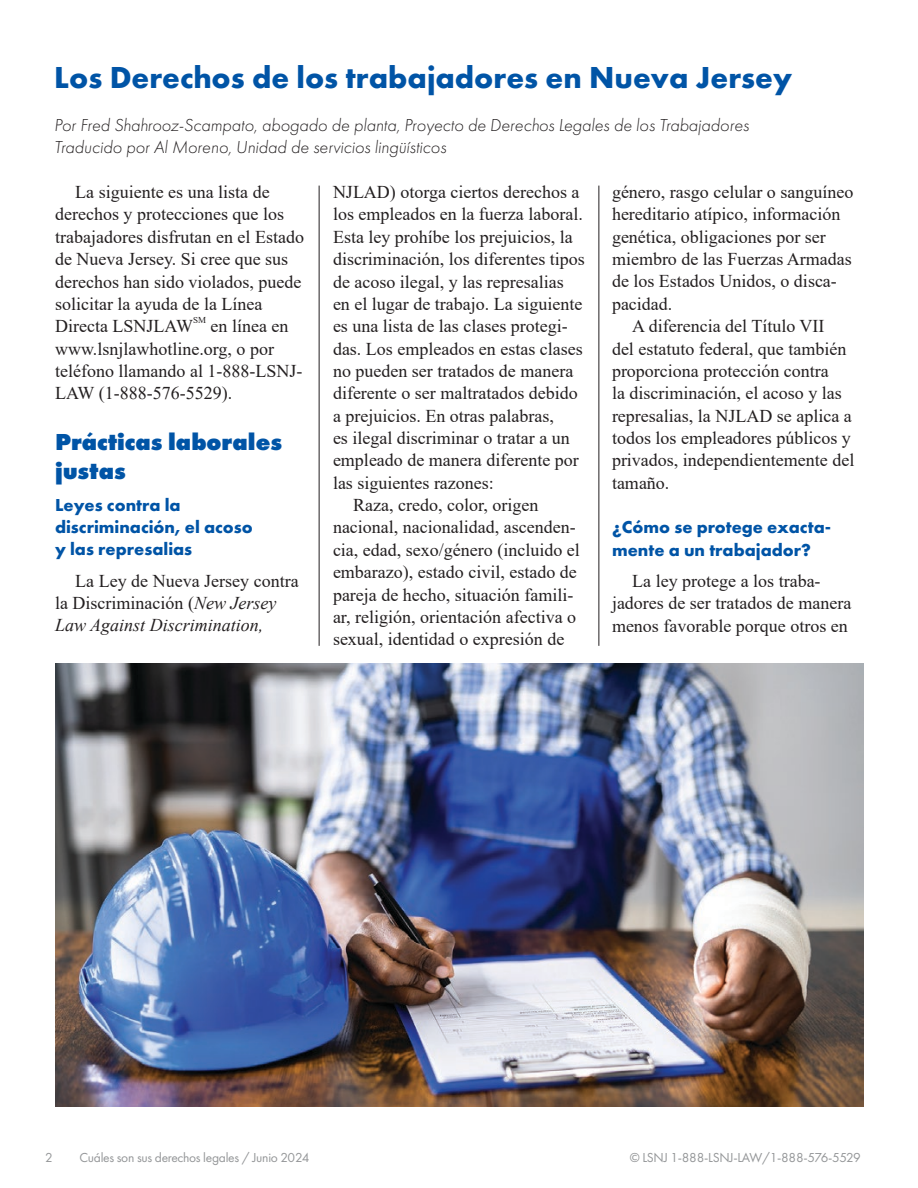
<style>
.page{position:relative;width:918px;height:1188px;background:#fff}
.page>*{position:absolute;margin:0;border:0;box-sizing:border-box;transform-origin:0 0}
.t1{font:700 31.5px "Futura PT";color:#0054a6}
.t2{font:800 24px/28.8px "Futura PT";color:#0054a6}
.t3{font:18px/22.4px "Times New Roman";color:#231f20}
.t4{font:italic 300 18px/21.6px "Futura PT";color:#231f20}
.t5{font:700 18px/22.4px "Futura PT";color:#0054a6}
.t6{font:13.5px "Futura PT";letter-spacing:-.02em;color:#949698}
.t7{font:9px "Times New Roman";color:#231f20}
.s1{font-style:italic}
</style>
<div class="page">
<hr style="left:319px;top:186px;width:1px;height:460px;background:#231f20">
<hr style="left:598px;top:186px;width:1px;height:460px;background:#231f20">
<img style="left:55px;top:663px;width:809px;height:444px">
<h1 class="t1" style="left:54px;top:57px;width:739px">Los Derechos de los trabajadores en Nueva Jersey</h1>
<p class="t4" style="left:54px;top:115px;width:696px">Por Fred Shahrooz-Scampato, abogado de planta, Proyecto de Derechos Legales de los Trabajadores<br>Traducido por Al Moreno, Unidad de servicios lingüísticos</p>
<p class="t3" style="left:55px;top:180px;width:250px;text-indent:20px">La siguiente es una lista de derechos y protecciones que los trabajadores disfrutan en el Estado de Nueva Jersey. Si cree que sus derechos han sido violados, puede solicitar la ayuda de la Línea<br>Directa LSNJLAW</p>
<p class="t3" style="left:612px;top:180px;width:243px">género, rasgo celular o sanguíneo</p>
<p class="t3" style="left:612px;top:203px;width:230px">hereditario atípico, información</p>
<p class="t3" style="left:612px;top:225px;width:215px">genética, obligaciones por ser</p>
<p class="t3" style="left:612px;top:247px;width:241px">miembro de las Fuerzas Armadas</p>
<p class="t3" style="left:612px;top:270px;width:226px">de los Estados Unidos, o disca-</p>
<p class="t3" style="left:612px;top:292px;width:62px">pacidad.</p>
<p class="t3" style="left:632px;top:314px;width:194px">A diferencia del Título VII</p>
<p class="t3" style="left:612px;top:337px;width:236px">del estatuto federal, que también</p>
<p class="t3" style="left:612px;top:359px;width:218px">proporciona protección contra</p>
<p class="t3" style="left:612px;top:382px;width:231px">la discriminación, el acoso y las</p>
<p class="t3" style="left:612px;top:404px;width:241px">represalias, la NJLAD se aplica a</p>
<p class="t3" style="left:612px;top:426px;width:240px">todos los empleadores públicos y</p>
<p class="t3" style="left:612px;top:449px;width:244px">privados, independientemente del</p>
<p class="t3" style="left:612px;top:471px;width:59px">tamaño.</p>
<p class="t5" style="left:612px;top:516px;width:221px">¿Cómo se protege exacta&shy;mente a un trabajador?</p>
<p class="t3" style="left:612px;top:569px;width:241px;text-align:center">La ley protege a los traba&shy;jadores de ser tratados de manera menos favorable porque otros en</p>
<p class="t3" style="left:333px;top:180px;width:248px">NJLAD) otorga ciertos derechos a</p>
<p class="t3" style="left:333px;top:203px;width:251px">los empleados en la fuerza laboral.</p>
<p class="t3" style="left:333px;top:225px;width:241px">Esta ley prohíbe los prejuicios, la</p>
<p class="t3" style="left:333px;top:247px;width:253px">discriminación, los diferentes tipos</p>
<p class="t3" style="left:333px;top:270px;width:232px">de acoso ilegal, y las represalias</p>
<p class="t3" style="left:333px;top:292px;width:251px">en el lugar de trabajo. La siguiente</p>
<p class="t3" style="left:333px;top:314px;width:236px">es una lista de las clases protegi-</p>
<p class="t3" style="left:333px;top:337px;width:251px">das. Los empleados en estas clases</p>
<p class="t3" style="left:333px;top:359px;width:242px">no pueden ser tratados de manera</p>
<p class="t3" style="left:333px;top:382px;width:246px">diferente o ser maltratados debido</p>
<p class="t3" style="left:333px;top:404px;width:222px">a prejuicios. En otras palabras,</p>
<p class="t3" style="left:333px;top:426px;width:238px">es ilegal discriminar o tratar a un</p>
<p class="t3" style="left:333px;top:449px;width:247px">empleado de manera diferente por</p>
<p class="t3" style="left:333px;top:471px;width:162px">las siguientes razones:</p>
<p class="t3" style="left:353px;top:493px;width:187px">Raza, credo, color, origen</p>
<p class="t3" style="left:333px;top:516px;width:244px">nacional, nacionalidad, ascenden-</p>
<p class="t3" style="left:333px;top:538px;width:248px">cia, edad, sexo/género (incluido el</p>
<p class="t3" style="left:333px;top:560px;width:245px">embarazo), estado civil, estado de</p>
<p class="t3" style="left:333px;top:583px;width:240px">pareja de hecho, situación famili-</p>
<p class="t3" style="left:333px;top:605px;width:245px">ar, religión, orientación afectiva o</p>
<p class="t3" style="left:333px;top:627px;width:233px">sexual, identidad o expresión de</p>
<p class="t7" style="left:193px;top:314px;width:15px">SM</p>
<p class="t3" style="left:55px;top:314px;width:249px;text-indent:156px">en línea en www.lsnjlawhotline.org, o por teléfono llamando al 1-888-LSNJ-<br>LAW (1-888-576-5529).</p>
<h2 class="t2" style="left:55px;top:428px;width:229px">Prácticas laborales justas</h2>
<p class="t5" style="left:55px;top:493px;width:199px">Leyes contra la discriminación, el acoso y las represalias</p>
<p class="t3" style="left:55px;top:569px;width:245px;text-indent:20px">La Ley de Nueva Jersey contra la Discriminación (<span class="s1">New Jersey<br>Law Against Discrimination,</span></p>
<p class="t6" style="left:45px;top:1149px;width:9px">2</p>
<p class="t6" style="left:79px;top:1149px;width:232px">Cuáles son sus derechos legales / Junio 2024</p>
<p class="t6" style="left:630px;top:1149px;width:233px">© LSNJ 1-888-LSNJ-LAW/1-888-576-5529</p>
</div>
